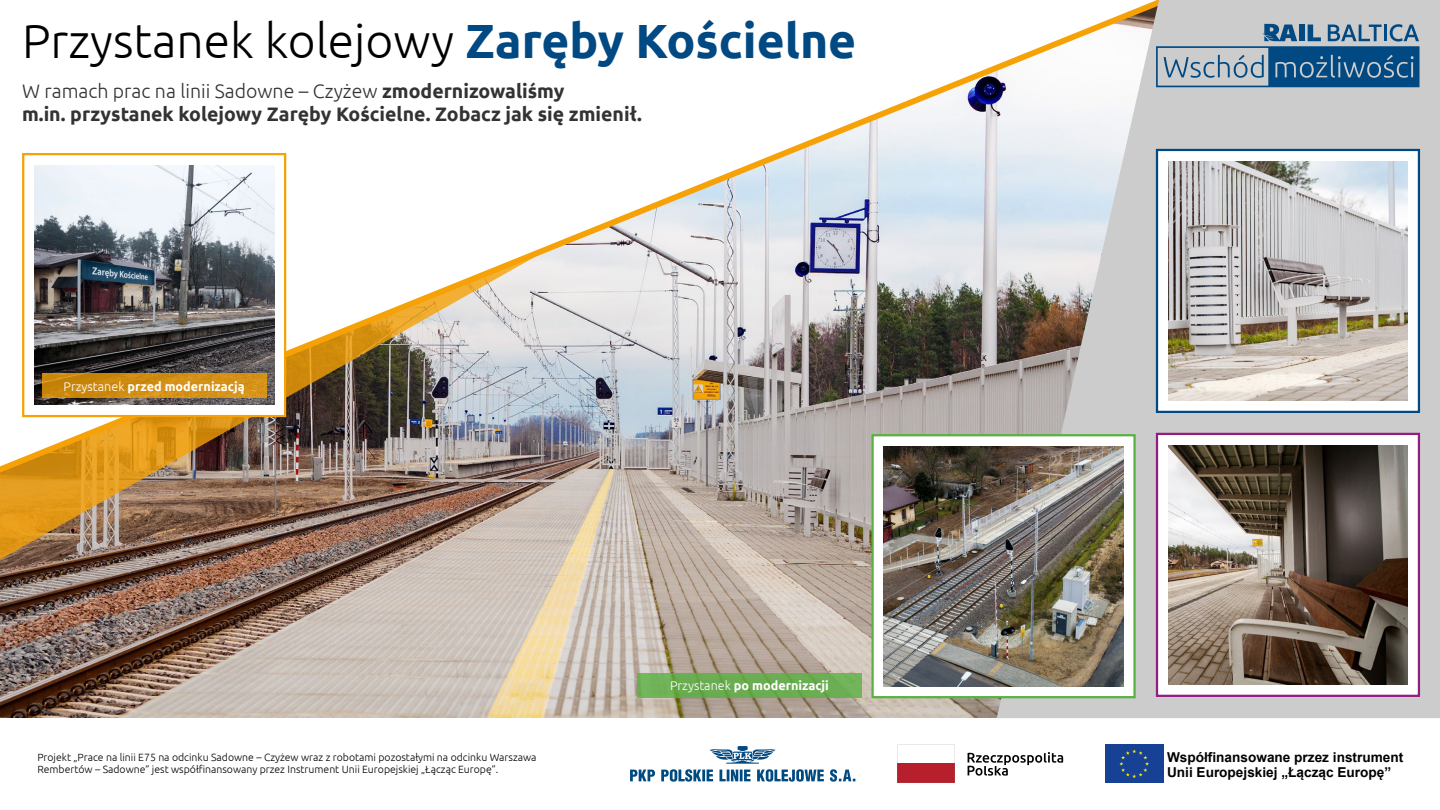
<style>
.page{position:relative;width:1440px;height:810px;background:#fff}
.page>*{position:absolute;margin:0;border:0;box-sizing:border-box;transform-origin:0 0}
.t1{font:300 48px "Ubuntu";color:#000}
.t2{font:700 19.5px/23.4px "Ubuntu";color:#333}
.t3{font:700 13.65px/15.1px "Arial";color:#000}
.t4{font:700 12.6px "Ubuntu";color:#fff}
.t5{font:300 10.5px/12.6px "Ubuntu";color:#000}
.s1{font-weight:700;color:#004982}
.s2{font-weight:300}
</style>
<div class="page">
<img style="left:0;top:473px;width:997px;height:245px">
<img style="left:0;top:473px;width:846px;height:155px">
<img style="left:1px;top:64px;width:996px;height:402px">
<svg style="left:997px;top:0;width:443px;height:718px;background:#cecdcd"></svg>
<svg style="left:1156px;top:24px;width:264px;height:63px;background:#6d8fa9"></svg>
<svg style="left:968px;top:752px;width:95px;height:24px"></svg>
<svg style="left:897px;top:745px;width:58px;height:38px"></svg>
<svg style="left:630px;top:746px;width:225px;height:36px"></svg>
<div style="left:1105px;top:745px;width:59px;height:38px;background:#164194"></div>
<svg style="left:1119px;top:749px;width:30px;height:29px"></svg>
<div style="left:1156px;top:149px;width:264px;height:264px;background:#fff;border:2px solid #004982"></div>
<div style="left:872px;top:434px;width:264px;height:264px;background:#fff;border:2px solid #59b141"></div>
<div style="left:1156px;top:433px;width:264px;height:264px;background:#fff;border:2px solid #931c81"></div>
<div style="left:22px;top:153px;width:264px;height:264px;background:#fff;border:2px solid #f6a207"></div>
<img style="left:1168px;top:161px;width:240px;height:240px">
<img style="left:884px;top:446px;width:239px;height:240px">
<img style="left:1168px;top:445px;width:240px;height:240px">
<img style="left:34px;top:165px;width:240px;height:240px">
<div style="left:42px;top:374px;width:224px;height:24px;background:linear-gradient(to right,#c8850a,#d9961c)"></div>
<svg style="left:638px;top:673px;width:224px;height:25px;background:#6bad51"></svg>
<h1 class="t1" style="left:22px;top:12px;width:836px">Przystanek kolejowy <span class="s1">Zaręby Kościelne</span></h1>
<h2 class="t2" style="left:22px;top:79px;width:621px"><span class="s2">W ramach prac na linii Sadowne – Czyżew</span> zmodernizowaliśmy<br>m.in. przystanek kolejowy Zaręby Kościelne. Zobacz jak się zmienił.</h2>
<p class="t4" style="left:64px;top:379px;width:183px"><span class="s2">Przystanek</span> przed modernizacją</p>
<p class="t4" style="left:670px;top:678px;width:160px"><span class="s2">Przystanek</span> po modernizacji</p>
<p class="t5" style="left:37px;top:750px;width:501px">Projekt „Prace na linii E75 na odcinku Sadowne – Czyżew wraz z robotami pozostałymi na odcinku Warszawa<br>Rembertów – Sadowne” jest współfinansowany przez Instrument Unii Europejskiej „Łącząc Europę”.</p>
<h3 class="t3" style="left:1167px;top:749px;width:238px">Współfinansowane przez instrument<br>Unii Europejskiej „Łącząc Europę”</h3>
</div>
